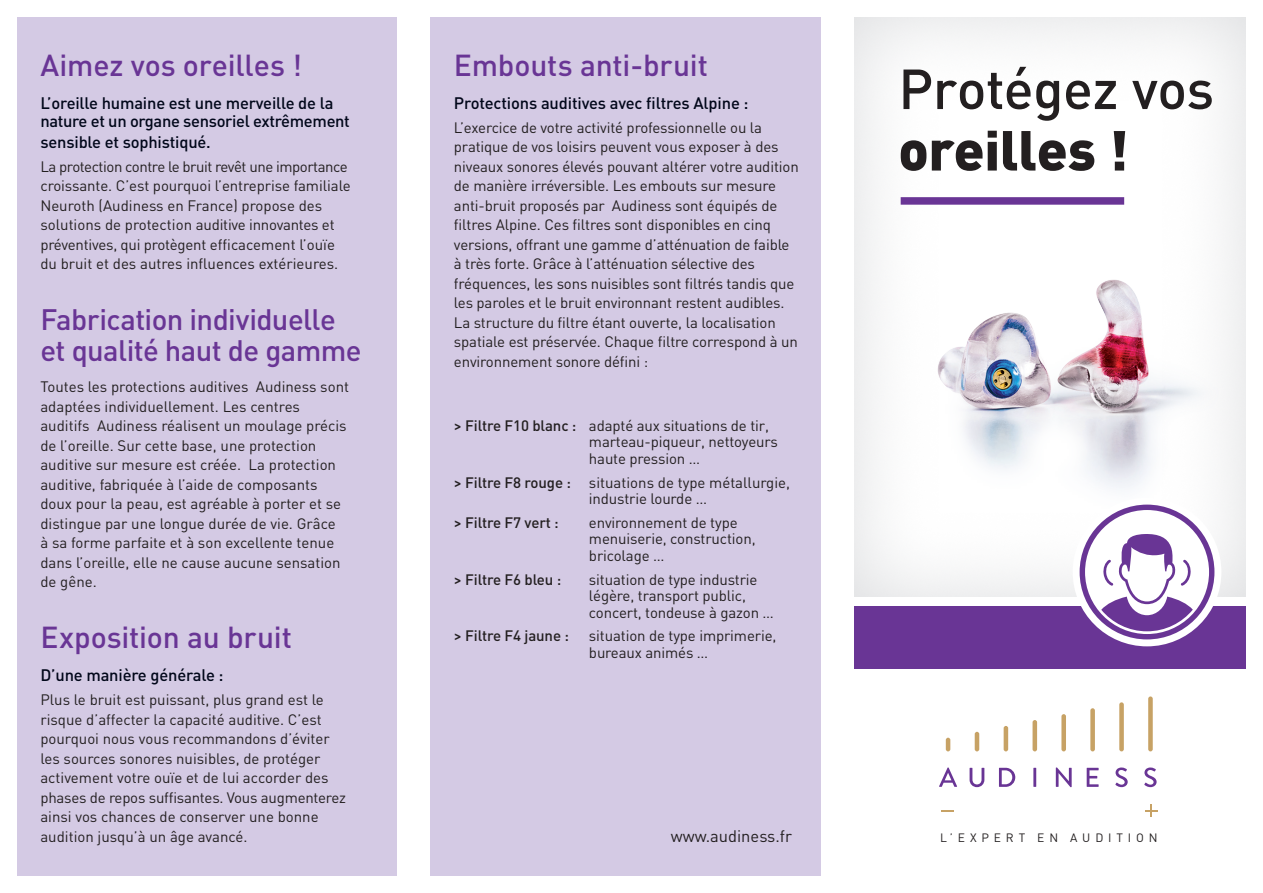
<style>
.page{position:relative;width:1263px;height:893px;background:#fff}
.page>*{position:absolute;margin:0;border:0;box-sizing:border-box;transform-origin:0 0}
.t1{font:500 55.5px "DIN";letter-spacing:-.01em;color:#231f20}
.t2{font:900 55.5px "DIN";letter-spacing:-.01em;color:#231f20}
.t3{font:500 30px "DIN";letter-spacing:-.005em;color:#693595}
.t4{font:500 29.25px/31.5px "DIN";letter-spacing:-.02em;color:#693595}
.t5{font:500 16.5px/18px "DIN";letter-spacing:-.01em;color:#01071a}
.t6{font:16.5px "DIN";color:#231f20}
.t7{font:15px/19.5px "DIN";letter-spacing:-.01em;color:#231f20}
.t8{font:500 15px "DIN";letter-spacing:-.01em;color:#231f20}
.t9{font:12px "DIN";letter-spacing:.405em;color:#231f20}
.s1{font-weight:500}
</style>
<div class="page">
<div style="left:430px;top:17px;width:391px;height:859px;background:#d4cae4"></div>
<div style="left:17px;top:17px;width:379px;height:859px;background:#d4cae4"></div>
<div style="left:852px;top:14px;width:394px;height:584px;background:linear-gradient(to right,#f8f8f9,#fafafb)"></div>
<div style="left:901px;top:197px;width:223px;height:8px;background:#693595"></div>
<img style="left:864px;top:222px;width:375px;height:325px">
<div style="left:855px;top:606px;width:391px;height:63px;background:#693595"></div>
<svg style="left:941px;top:810px;width:13px;height:2px"></svg>
<svg style="left:1145px;top:804px;width:13px;height:13px"></svg>
<hr style="left:946px;top:738px;width:4px;height:13px;background:#c7a265;border-radius:2px">
<svg style="left:939px;top:767px;width:18px;height:20px"></svg>
<hr style="left:975px;top:732px;width:4px;height:19px;background:#c7a265;border-radius:2px">
<svg style="left:969px;top:768px;width:15px;height:19px"></svg>
<hr style="left:1004px;top:726px;width:4px;height:25px;background:#c7a265;border-radius:2px">
<svg style="left:999px;top:768px;width:16px;height:19px"></svg>
<div style="left:1032px;top:720px;width:5px;height:31px;background:#c7a265;border-radius:2px"></div>
<hr style="left:1033px;top:768px;width:3px;height:19px;background:#693595">
<div style="left:1061px;top:714px;width:5px;height:37px;background:#c7a265;border-radius:2px"></div>
<svg style="left:1056px;top:767px;width:16px;height:20px"></svg>
<div style="left:1090px;top:708px;width:5px;height:43px;background:#c7a265;border-radius:2px"></div>
<svg style="left:1087px;top:768px;width:11px;height:19px"></svg>
<div style="left:1119px;top:702px;width:5px;height:49px;background:#c7a265;border-radius:2px"></div>
<svg style="left:1115px;top:767px;width:13px;height:20px"></svg>
<div style="left:1148px;top:696px;width:5px;height:55px;background:#c7a265;border-radius:2px"></div>
<svg style="left:1144px;top:767px;width:12px;height:20px"></svg>
<div style="left:1073px;top:498px;width:148px;height:148px;background:#fff;border-radius:50%"></div>
<svg style="left:1079px;top:505px;width:135px;height:134px"></svg>
<h2 class="t3" style="left:40px;top:46px;width:263px">Aimez vos oreilles !</h2>
<p class="t5" style="left:40px;top:93px;width:311px">L’oreille humaine est une merveille de la nature et un organe sensoriel extrêmement</p>
<p class="t5" style="left:40px;top:132px;width:172px">sensible et sophistiqué.</p>
<p class="t7" style="left:40px;top:156px;width:312px">La protection contre le bruit revêt une importance croissante. C’est pourquoi l’entreprise familiale Neuroth (Audiness en France) propose des solutions de protection auditive innovantes et préventives, qui protègent efficacement l’ouïe du bruit et des autres influences extérieures.</p>
<h3 class="t4" style="left:40px;top:302px;width:323px">Fabrication individuelle et qualité haut de gamme</h3>
<p class="t7" style="left:40px;top:377px;width:310px">Toutes les protections auditives Audiness sont adaptées individuellement. Les centres auditifs Audiness réalisent un moulage précis de l’oreille. Sur cette base, une protection auditive sur mesure est créée. La protection auditive, fabriquée à l’aide de composants doux pour la peau, est agréable à porter et se distingue par une longue durée de vie. Grâce<br>à sa forme parfaite et à son excellente tenue dans l’oreille, elle ne cause aucune sensation de gêne.</p>
<h2 class="t3" style="left:40px;top:618px;width:253px">Exposition au bruit</h2>
<p class="t5" style="left:40px;top:666px;width:185px">D’une manière générale :</p>
<p class="t7" style="left:40px;top:690px;width:307px">Plus le bruit est puissant, plus grand est le risque d’affecter la capacité auditive. C’est pourquoi nous vous recommandons d’éviter les sources sonores nuisibles, de protéger activement votre ouïe et de lui accorder des phases de repos suffisantes. Vous augmenterez ainsi vos chances de conserver une bonne audition jusqu’à un âge avancé.</p>
<h2 class="t3" style="left:454px;top:46px;width:256px">Embouts anti-bruit</h2>
<p class="t5" style="left:454px;top:93px;width:296px">Protections auditives avec filtres Alpine :</p>
<p class="t7" style="left:454px;top:117px;width:346px">L’exercice de votre activité professionnelle ou la pratique de vos loisirs peuvent vous exposer à des niveaux sonores élevés pouvant altérer votre audition de manière irréversible. Les embouts sur mesure anti-bruit proposés par Audiness sont équipés de filtres Alpine. Ces filtres sont disponibles en cinq versions, offrant une gamme d’atténuation de faible à très forte. Grâce à l’atténuation sélective des fréquences, les sons nuisibles sont filtrés tandis que les paroles et le bruit environnant restent audibles.<br>La structure du filtre étant ouverte, la localisation spatiale est préservée. Chaque filtre correspond à un environnement sonore défini :</p>
<p class="t7" style="left:589px;top:417px;width:190px;line-height:16.5px;text-indent:-135px"><span class="s1">&gt; Filtre F10 blanc :</span> adapté aux situations de tir, marteau-piqueur, nettoyeurs haute pression …</p>
<p class="t7" style="left:589px;top:474px;width:203px;line-height:16.5px;text-indent:-135px"><span class="s1">&gt; Filtre F8 rouge :</span> situations de type métallurgie, industrie lourde …</p>
<p class="t8" style="left:454px;top:513px;width:106px">&gt; Filtre F7 vert :</p>
<p class="t7" style="left:589px;top:514px;width:168px;line-height:16.5px">environnement de type menuiserie, construction, bricolage …</p>
<p class="t8" style="left:454px;top:570px;width:109px">&gt; Filtre F6 bleu :</p>
<p class="t7" style="left:589px;top:571px;width:186px;line-height:16.5px">situation de type industrie légère, transport public, concert, tondeuse à gazon …</p>
<p class="t8" style="left:454px;top:626px;width:117px">&gt; Filtre F4 jaune :</p>
<p class="t7" style="left:589px;top:627px;width:189px;line-height:16.5px">situation de type imprimerie, bureaux animés …</p>
<h1 class="t1" style="left:898px;top:54px;width:317px">Protégez vos</h1>
<h1 class="t2" style="left:898px;top:113px;width:232px">oreilles !</h1>
<p class="t6" style="left:671px;top:825px;width:123px">www.audiness.fr</p>
<p class="t9" style="left:940px;top:830px;width:219px">L’EXPERT EN AUDITION</p>
</div>
